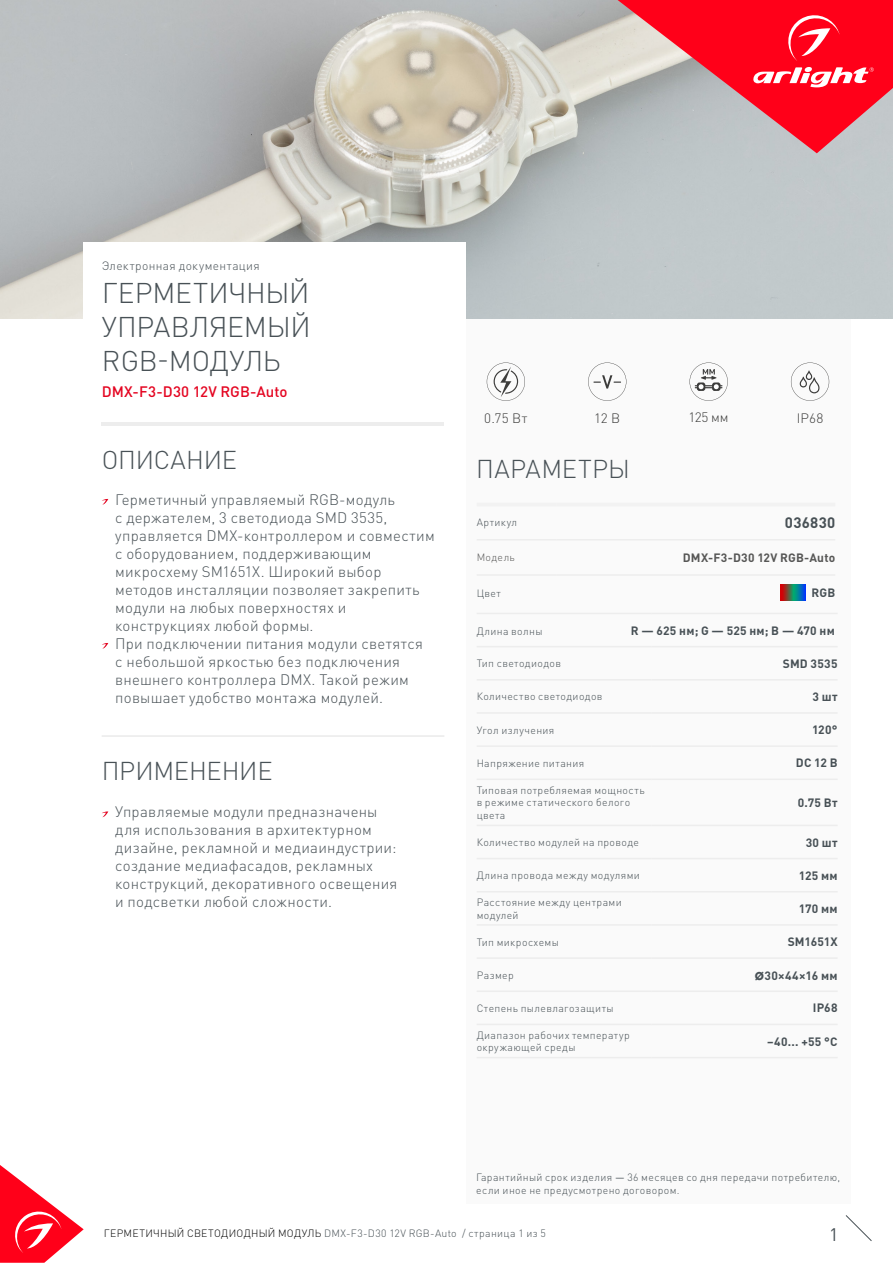
<style>
.page{position:relative;width:893px;height:1263px;background:#fff}
.page>*{position:absolute;margin:0;border:0;box-sizing:border-box;transform-origin:0 0}
.t1{font:300 28.2px/33.9px "DIN Pro";letter-spacing:-.01em;color:#485156;text-align:justify}
.t2{font:300 25.5px "DIN Pro";letter-spacing:-.005em;color:#485156}
.t3{font:300 25.5px "DIN Pro";letter-spacing:.015em;color:#485156}
.t4{font:18px "DIN Pro";color:#485156}
.t5{font:300 15px/18px "DIN Pro";letter-spacing:.02em;color:#485156}
.t6{font:500 15px "DIN Pro";letter-spacing:.005em;color:#e40521}
.t7{font:700 15px "DIN Pro";letter-spacing:.02em;color:#485156}
.t8{font:300 13.5px "DIN Pro";letter-spacing:.005em;color:#3c3c3b}
.t9{font:700 12px "DIN Pro";letter-spacing:.02em;color:#485156}
.t10{font:300 12px "DIN Pro";letter-spacing:.03em;color:#485156}
.t11{font:700 12px "DIN Pro";letter-spacing:.02em;color:#575756}
.t12{font:700 12px "DIN Pro";letter-spacing:-.005em;color:#485156}
.t13{font:300 10.5px/12.6px "DIN Pro";letter-spacing:.035em;color:#485156}
.t14{font:300 10.5px "DIN Pro";letter-spacing:.035em;color:#575756}
.s1{font-family:"Century Gothic";font-size:15px}
.s2{font-weight:400}
.s3{color:#000}
</style>
<div class="page">
<svg style="left:0;top:1165px;width:84px;height:98px"></svg>
<svg style="left:845px;top:1215px;width:27px;height:26px"></svg>
<img style="left:0;top:0;width:893px;height:319px">
<svg style="left:618px;top:0;width:275px;height:153px;background:#e45b68"></svg>
<div style="left:466px;top:319px;width:384px;height:884px;background:#fafafa"></div>
<svg style="left:791px;top:362px;width:38px;height:39px"></svg>
<svg style="left:487px;top:362px;width:38px;height:39px"></svg>
<svg style="left:588px;top:362px;width:38px;height:39px"></svg>
<svg style="left:689px;top:362px;width:39px;height:39px"></svg>
<hr style="left:477px;top:503px;width:79px;height:3px;background:#f2f2f2">
<hr style="left:556px;top:503px;width:279px;height:3px;background:#f2f2f2">
<hr style="left:477px;top:539px;width:79px;height:1px;background:#ededed">
<hr style="left:556px;top:539px;width:279px;height:1px;background:#ededed">
<hr style="left:477px;top:574px;width:79px;height:2px;background:#ededed">
<hr style="left:556px;top:574px;width:279px;height:2px;background:#ededed">
<hr style="left:477px;top:712px;width:174px;height:2px;background:#ededed">
<hr style="left:651px;top:712px;width:187px;height:2px;background:#ededed">
<hr style="left:477px;top:745px;width:174px;height:2px;background:#ededed">
<hr style="left:651px;top:745px;width:187px;height:2px;background:#ededed">
<hr style="left:477px;top:778px;width:174px;height:2px;background:#ededed">
<hr style="left:651px;top:778px;width:187px;height:2px;background:#ededed">
<hr style="left:477px;top:825px;width:174px;height:1px;background:#ededed">
<hr style="left:651px;top:825px;width:187px;height:1px;background:#ededed">
<hr style="left:477px;top:858px;width:174px;height:1px;background:#ededed">
<hr style="left:651px;top:858px;width:187px;height:1px;background:#ededed">
<hr style="left:477px;top:891px;width:174px;height:1px;background:#ededed">
<hr style="left:651px;top:891px;width:187px;height:1px;background:#ededed">
<hr style="left:477px;top:924px;width:174px;height:2px;background:#ededed">
<hr style="left:651px;top:924px;width:187px;height:2px;background:#ededed">
<hr style="left:477px;top:613px;width:174px;height:1px;background:#ededed">
<hr style="left:651px;top:613px;width:187px;height:1px;background:#ededed">
<hr style="left:477px;top:646px;width:174px;height:1px;background:#ededed">
<hr style="left:651px;top:646px;width:187px;height:1px;background:#ededed">
<hr style="left:477px;top:679px;width:174px;height:1px;background:#ededed">
<hr style="left:651px;top:679px;width:187px;height:1px;background:#ededed">
<hr style="left:477px;top:957px;width:174px;height:2px;background:#ededed">
<hr style="left:651px;top:957px;width:187px;height:2px;background:#ededed">
<hr style="left:477px;top:990px;width:174px;height:2px;background:#ededed">
<hr style="left:477px;top:1024px;width:174px;height:1px;background:#ededed">
<hr style="left:477px;top:1057px;width:174px;height:1px;background:#ededed">
<hr style="left:651px;top:990px;width:187px;height:2px;background:#ededed">
<hr style="left:651px;top:1024px;width:187px;height:1px;background:#ededed">
<hr style="left:651px;top:1057px;width:187px;height:1px;background:#ededed">
<svg style="left:781px;top:584px;width:24px;height:17px"></svg>
<hr style="left:102px;top:422px;width:342px;height:3px;background:#ededed">
<svg style="left:102px;top:499px;width:6px;height:6px"></svg>
<svg style="left:102px;top:643px;width:6px;height:6px"></svg>
<svg style="left:102px;top:811px;width:6px;height:6px"></svg>
<hr style="left:102px;top:735px;width:342px;height:2px;background:#e3e3e3">
<div style="left:84px;top:242px;width:382px;height:113px;background:#fff"></div>
<p class="t10" style="left:102px;top:257px;width:160px">Электронная документация</p>
<h1 class="t1" style="left:102px;top:275px;width:210px">ГЕРМЕТИЧНЫЙ УПРАВЛЯЕМЫЙ RGB-МОДУЛЬ</h1>
<p class="t6" style="left:102px;top:381px;width:187px">DMX-F3-D30 12V RGB-Auto</p>
<h2 class="t2" style="left:102px;top:442px;width:137px">ОПИСАНИЕ</h2>
<p class="t5" style="left:115px;top:490px;width:321px">Герметичный управляемый RGB-модуль<br>с держателем, 3 светодиода SMD 3535, управляется DMX-контроллером и совместим с оборудованием, поддерживающим микросхему SM1651X. Широкий выбор методов инсталляции позволяет закрепить модули на любых поверхностях и конструкциях любой формы.<br>При подключении питания модули светятся<br>с небольшой яркостью без подключения внешнего контроллера DMX. Такой режим повышает удобство монтажа модулей.</p>
<h2 class="t2" style="left:102px;top:753px;width:172px">ПРИМЕНЕНИЕ</h2>
<p class="t5" style="left:115px;top:802px;width:284px">Управляемые модули предназначены для использования в архитектурном дизайне, рекламной и медиаиндустрии: создание медиафасадов, рекламных конструкций, декоративного освещения и подсветки любой сложности.</p>
<p class="t8" style="left:484px;top:409px;width:45px">0.75 Вт</p>
<p class="t8" style="left:594px;top:409px;width:27px">12 В</p>
<p class="t8" style="left:689px;top:408px;width:42px">125 мм</p>
<p class="t8" style="left:797px;top:409px;width:28px">IP68</p>
<h2 class="t3" style="left:476px;top:451px;width:155px">ПАРАМЕТРЫ</h2>
<p class="t13" style="left:477px;top:516px;width:42px">Артикул</p>
<p class="t7" style="left:785px;top:512px;width:52px">036830</p>
<p class="t14" style="left:477px;top:550px;width:40px">Модель</p>
<p class="t11" style="left:683px;top:549px;width:154px">DMX-F3-D30 12V RGB-Auto</p>
<p class="t13" style="left:477px;top:586px;width:26px">Цвет</p>
<p class="t9" style="left:811px;top:585px;width:25px">RGB</p>
<p class="t13" style="left:477px;top:624px;width:67px">Длина волны</p>
<p class="t9" style="left:631px;top:622px;width:206px">R — 625 нм; G — 525 нм; B — 470 нм</p>
<p class="t13" style="left:477px;top:657px;width:86px">Тип светодиодов</p>
<p class="t9" style="left:783px;top:655px;width:56px">SMD 3535</p>
<p class="t13" style="left:477px;top:690px;width:127px">Количество светодиодов</p>
<p class="t9" style="left:813px;top:688px;width:27px">3 шт</p>
<p class="t13" style="left:477px;top:723px;width:79px">Угол излучения</p>
<p class="t9" style="left:812px;top:722px;width:27px">120°</p>
<p class="t13" style="left:477px;top:756px;width:109px">Напряжение питания</p>
<p class="t9" style="left:796px;top:755px;width:43px">DC 12 B</p>
<p class="t13" style="left:477px;top:783px;width:169px">Типовая потребляемая мощность в режиме статического белого цвета</p>
<p class="t9" style="left:798px;top:794px;width:41px">0.75 Вт</p>
<p class="t13" style="left:477px;top:835px;width:164px">Количество модулей на проводе</p>
<p class="t9" style="left:806px;top:834px;width:33px">30 шт</p>
<p class="t13" style="left:477px;top:869px;width:165px">Длина провода между модулями</p>
<p class="t9" style="left:799px;top:867px;width:40px">125 мм</p>
<p class="t13" style="left:477px;top:895px;width:146px">Расстояние между центрами модулей</p>
<p class="t9" style="left:799px;top:900px;width:40px">170 мм</p>
<p class="t13" style="left:477px;top:935px;width:84px">Тип микросхемы</p>
<p class="t12" style="left:788px;top:933px;width:51px">SM1651X</p>
<p class="t13" style="left:477px;top:968px;width:39px">Размер</p>
<p class="t9" style="left:754px;top:968px;width:85px"><span class="s1">ø</span>30×44×16 мм</p>
<p class="t13" style="left:477px;top:1001px;width:139px">Степень пылевлагозащиты</p>
<p class="t9" style="left:813px;top:1000px;width:26px">IP68</p>
<p class="t13" style="left:477px;top:1028px;width:155px">Диапазон рабочих температур окружающей среды</p>
<p class="t9" style="left:767px;top:1033px;width:72px">−40... +55 °C</p>
<p class="t13" style="left:476px;top:1170px;width:365px">Гарантийный срок изделия <span class="s2">―</span> 36 месяцев со дня передачи потребителю, если иное не предусмотрено договором.</p>
<p class="t13" style="left:104px;top:1226px;width:444px"><span class="s3">ГЕРМЕТИЧНЫЙ СВЕТОДИОДНЫЙ МОДУЛЬ</span> DMX-F3-D30 12V RGB-Auto / страница 1 из 5</p>
<p class="t4" style="left:829px;top:1222px;width:11px">1</p>
</div>
